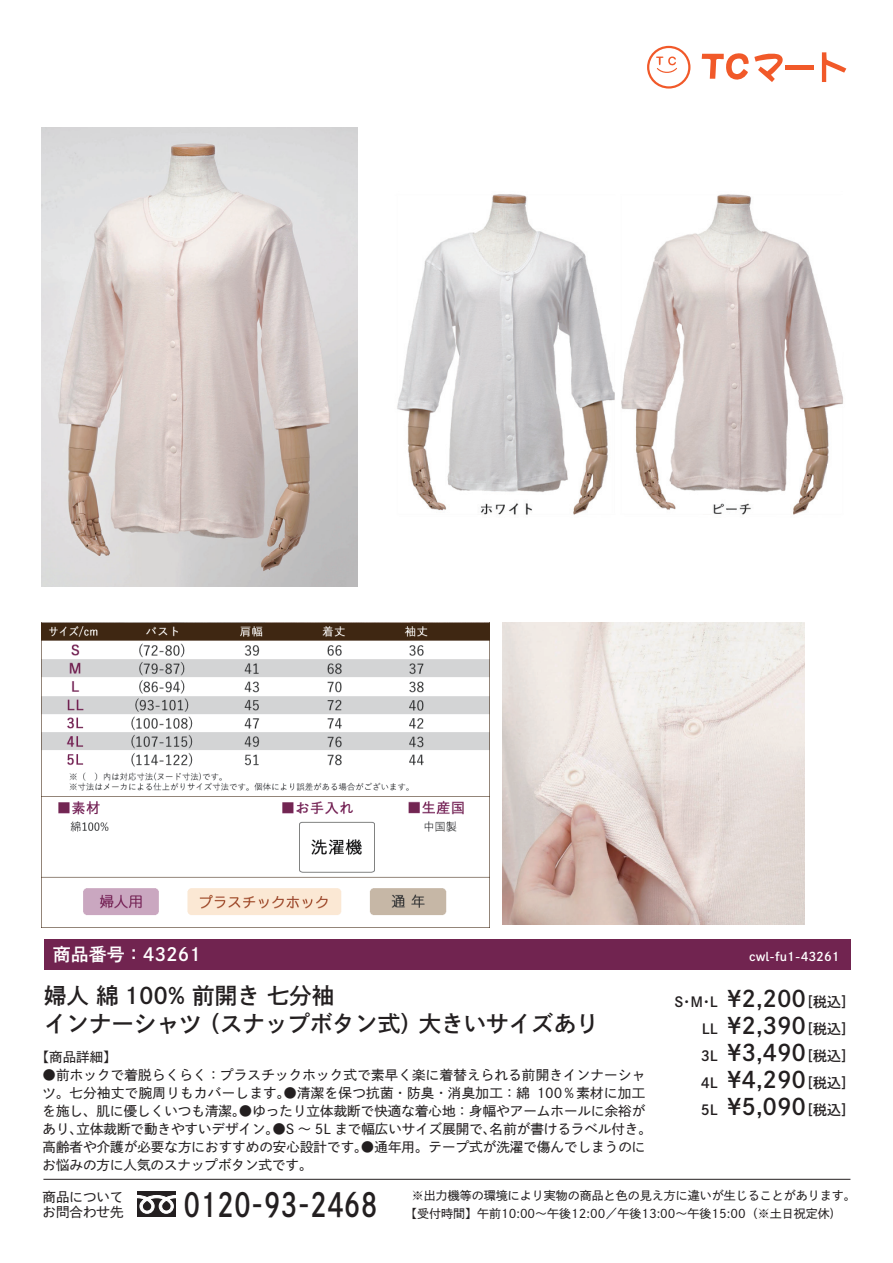
<style>
.page{position:relative;width:893px;height:1263px;background:#fff}
.page>*{position:absolute;margin:0;border:0;box-sizing:border-box;transform-origin:0 0}
.t1{font:32.55px "DNP Shuei Go Kin Std B";color:#231f20;scale:.8 1}
.t2{font:22.5px/28.5px "DNP Shuei Go Kin Std B";color:#231f20}
.t3{font:18px "DNP Shuei Go Kin Std B";color:#fff}
.t4{font:13.95px/27px "DNP Shuei Go Kin Std B";color:#231f20;text-align:justify}
.t5{font:13.5px/18px "DNP Shuei Go Kin Std M";letter-spacing:.005em;color:#231f20}
.t6{font:12px "DNP Shuei Go Kin Std M";color:#231f20}
.t7{font:12px "DNP Shuei Go Kin Std B";color:#fff}
.s1{font-size:22.5px}
</style>
<div class="page">
<img style="left:397px;top:194px;width:446px;height:321px">
<img style="left:502px;top:623px;width:302px;height:302px">
<img style="left:41px;top:623px;width:448px;height:305px">
<img style="left:41px;top:128px;width:317px;height:458px">
<div style="left:44px;top:939px;width:806px;height:31px;background:#712450"></div>
<div style="left:137px;top:1191px;width:39px;height:26px;background:#231f20"></div>
<svg style="left:137px;top:1195px;width:39px;height:19px"></svg>
<hr style="left:43px;top:1179px;width:807px;height:1px;background:#231f20">
<svg style="left:822px;top:52px;width:24px;height:30px"></svg>
<svg style="left:702px;top:53px;width:81px;height:29px"></svg>
<div style="left:785px;top:65px;width:28px;height:5px;background:#f15929"></div>
<svg style="left:647px;top:46px;width:43px;height:43px"></svg>
<div style="left:649px;top:48px;width:39px;height:38px;background:#fff;border-radius:50%"></div>
<svg style="left:656px;top:56px;width:21px;height:17px"></svg>
<h3 class="t3" style="left:53px;top:942px;width:150px">商品番号：43261</h3>
<p class="t7" style="left:749px;top:948px;width:92px">cwl-fu1-43261</p>
<h2 class="t2" style="left:44px;top:981px;width:556px">婦人 綿 100% 前開き 七分袖<br>インナーシャツ （スナップボタン式）大きいサイズあり</h2>
<p class="t4" style="left:701px;top:988px;width:155px;text-indent:-27px">S・M・L <span class="s1">¥2,200</span>［税込］LL <span class="s1">¥2,390</span>［税込］3L <span class="s1">¥3,490</span>［税込］4L <span class="s1">¥4,290</span>［税込］5L <span class="s1">¥5,090</span>［税込］</p>
<p class="t5" style="left:36px;top:1048px;width:82px">【商品詳細】</p>
<p class="t5" style="left:43px;top:1066px;width:611px">●前ホックで着脱らくらく：プラスチックホック式で素早く楽に着替えられる前開きインナーシャツ。七分袖丈で腕周りもカバーします。●清潔を保つ抗菌・防臭・消臭加工：綿 100％素材に加工を施し、肌に優しくいつも清潔。●ゆったり立体裁断で快適な着心地：身幅やアームホールに余裕があり、立体裁断で動きやすいデザイン。●S ～ 5L まで幅広いサイズ展開で、名前が書けるラベル付き。高齢者や介護が必要な方におすすめの安心設計です。●通年用。テープ式が洗濯で傷んでしまうのにお悩みの方に人気のスナップボタン式です。</p>
<p class="t6" style="left:411px;top:1205px;width:436px">【受付時間】午前10:00～午後12:00／午後13:00～午後15:00（※土日祝定休)　</p>
<p class="t6" style="left:412px;top:1188px;width:445px">※出力機等の環境により実物の商品と色の見え方に違いが生じることがあります。</p>
<p class="t5" style="left:43px;top:1189px;width:82px;line-height:15px">商品についてお問合わせ先</p>
<h1 class="t1" style="left:184px;top:1182px;width:244px">0120-93-2468</h1>
</div>
